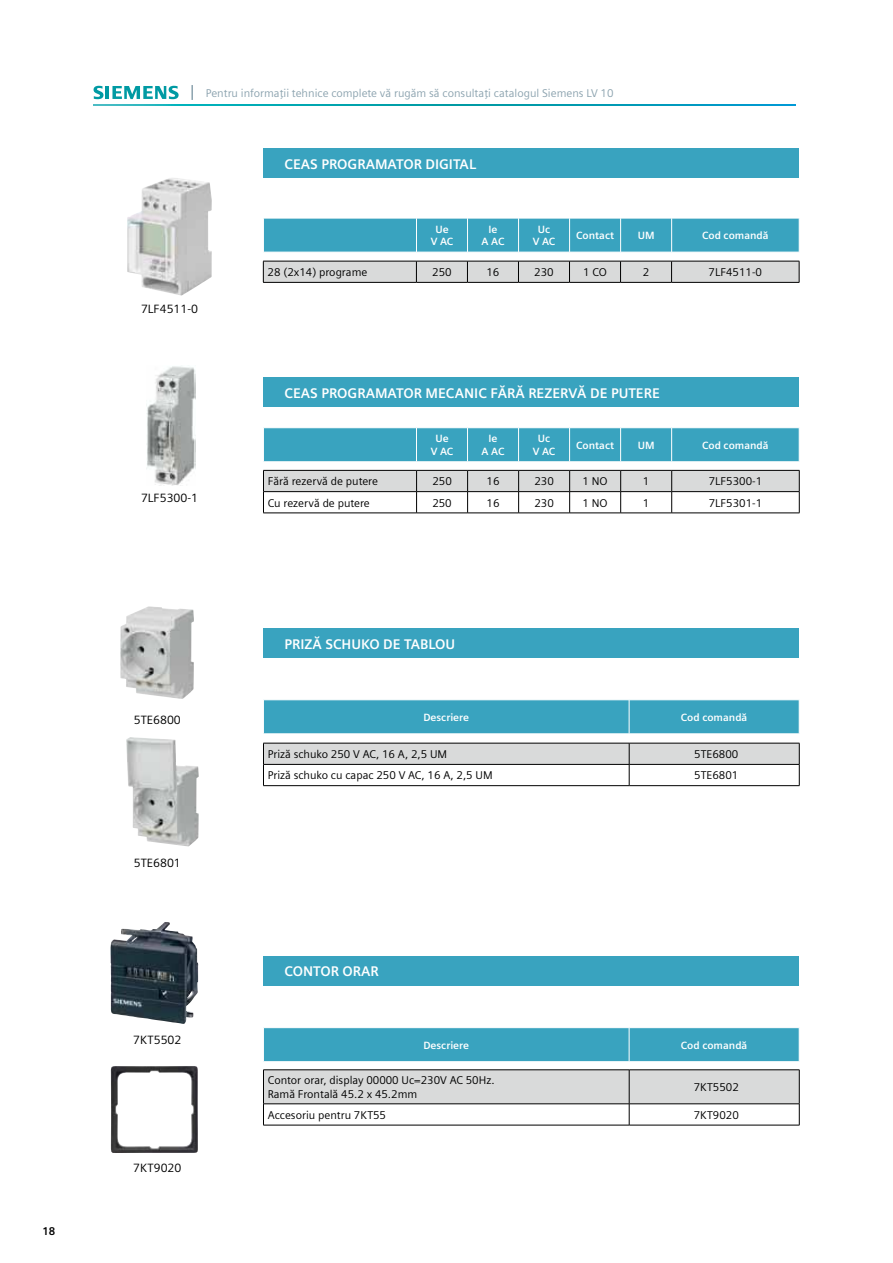
<style>
.page{position:relative;width:893px;height:1263px;background:#fff}
.page>*{position:absolute;margin:0;border:0;box-sizing:border-box;transform-origin:0 0}
.t1{font:700 13.95px "Siemens Sans";color:#fff}
.t2{font:12px "Siemens Sans";color:#000}
.t3{font:11.25px/13.5px "Siemens Sans";color:#000}
.t4{font:11.25px "Siemens Sans";color:#8ca3af}
.t5{font:700 11.25px "Siemens Sans";color:#000}
.t6{font:700 10.5px/12.6px "Siemens Sans";color:#fff;text-align:center}
</style>
<div class="page">
<svg style="left:94px;top:86px;width:85px;height:13px"></svg>
<svg style="left:94px;top:104px;width:701px;height:1px"></svg>
<svg style="left:191px;top:85px;width:2px;height:15px"></svg>
<div style="left:263px;top:377px;width:536px;height:30px;background:#39a3bf"></div>
<div style="left:263px;top:148px;width:536px;height:30px;background:#39a3bf"></div>
<div style="left:263px;top:628px;width:536px;height:30px;background:#39a3bf"></div>
<div style="left:263px;top:956px;width:536px;height:30px;background:#39a3bf"></div>
<svg style="left:263px;top:261px;width:537px;height:21px"></svg>
<hr style="left:263px;top:282px;width:153px;height:1px;background:#000">
<hr style="left:416px;top:282px;width:51px;height:1px;background:#000">
<hr style="left:467px;top:282px;width:51px;height:1px;background:#000">
<hr style="left:518px;top:282px;width:51px;height:1px;background:#000">
<hr style="left:569px;top:282px;width:51px;height:1px;background:#000">
<hr style="left:620px;top:282px;width:52px;height:1px;background:#000">
<hr style="left:672px;top:282px;width:127px;height:1px;background:#000">
<svg style="left:263px;top:470px;width:537px;height:43px"></svg>
<hr style="left:263px;top:513px;width:154px;height:1px;background:#000">
<hr style="left:417px;top:513px;width:51px;height:1px;background:#000">
<hr style="left:468px;top:513px;width:51px;height:1px;background:#000">
<hr style="left:519px;top:513px;width:51px;height:1px;background:#000">
<hr style="left:570px;top:513px;width:51px;height:1px;background:#000">
<hr style="left:621px;top:513px;width:51px;height:1px;background:#000">
<hr style="left:672px;top:513px;width:127px;height:1px;background:#000">
<svg style="left:263px;top:743px;width:537px;height:42px"></svg>
<hr style="left:263px;top:785px;width:366px;height:1px;background:#000">
<hr style="left:629px;top:785px;width:170px;height:1px;background:#000">
<hr style="left:263px;top:1069px;width:366px;height:1px;background:#000">
<hr style="left:629px;top:1069px;width:170px;height:1px;background:#000">
<svg style="left:263px;top:1070px;width:537px;height:55px"></svg>
<hr style="left:263px;top:1125px;width:366px;height:1px;background:#000">
<hr style="left:629px;top:1125px;width:170px;height:1px;background:#000">
<img style="left:127px;top:178px;width:85px;height:118px">
<img style="left:147px;top:366px;width:49px;height:119px">
<img style="left:120px;top:606px;width:74px;height:93px">
<img style="left:126px;top:737px;width:73px;height:109px">
<img style="left:110px;top:922px;width:88px;height:102px">
<img style="left:110px;top:1066px;width:88px;height:87px">
<div style="left:264px;top:219px;width:535px;height:33px;background:#39a3bf"></div>
<hr style="left:416px;top:218px;width:1px;height:34px;background:#fff">
<hr style="left:467px;top:218px;width:1px;height:34px;background:#fff">
<hr style="left:518px;top:218px;width:1px;height:34px;background:#fff">
<hr style="left:569px;top:218px;width:1px;height:34px;background:#fff">
<hr style="left:620px;top:218px;width:1px;height:34px;background:#fff">
<hr style="left:671px;top:218px;width:1px;height:34px;background:#fff">
<div style="left:264px;top:428px;width:535px;height:33px;background:#39a3bf"></div>
<hr style="left:416px;top:428px;width:1px;height:34px;background:#fff">
<hr style="left:467px;top:428px;width:1px;height:34px;background:#fff">
<hr style="left:518px;top:428px;width:1px;height:34px;background:#fff">
<hr style="left:569px;top:428px;width:1px;height:34px;background:#fff">
<hr style="left:620px;top:428px;width:1px;height:34px;background:#fff">
<hr style="left:671px;top:428px;width:1px;height:34px;background:#fff">
<div style="left:264px;top:700px;width:535px;height:33px;background:#39a3bf"></div>
<hr style="left:629px;top:700px;width:1px;height:34px;background:#fff">
<div style="left:264px;top:1028px;width:535px;height:33px;background:#39a3bf"></div>
<hr style="left:629px;top:1028px;width:1px;height:33px;background:#fff">
<p class="t5" style="left:42px;top:1225px;width:14px">18</p>
<p class="t4" style="left:206px;top:87px;width:409px">Pentru informaţii tehnice complete vă rugăm să consultaţi catalogul Siemens LV 10</p>
<p class="t2" style="left:141px;top:302px;width:59px">7LF4511-0</p>
<p class="t1" style="left:285px;top:156px;width:193px">CEAS PROGRAMATOR DIGITAL</p>
<p class="t6" style="left:431px;top:223px;width:24px">Ue<br>V AC</p>
<p class="t6" style="left:482px;top:223px;width:24px">Ie<br>A AC</p>
<p class="t6" style="left:533px;top:223px;width:24px">Uc<br>V AC</p>
<p class="t6" style="left:576px;top:229px;width:39px">Contact</p>
<p class="t6" style="left:638px;top:229px;width:18px">UM</p>
<p class="t6" style="left:702px;top:229px;width:68px">Cod comandă</p>
<p class="t3" style="left:268px;top:265px;width:101px">28 (2x14) programe</p>
<p class="t3" style="left:432px;top:265px;width:21px">250</p>
<p class="t3" style="left:486px;top:265px;width:14px">16</p>
<p class="t3" style="left:534px;top:265px;width:21px">230</p>
<p class="t3" style="left:583px;top:265px;width:25px">1 CO</p>
<p class="t3" style="left:643px;top:265px;width:8px">2</p>
<p class="t3" style="left:709px;top:265px;width:55px">7LF4511-0</p>
<p class="t2" style="left:141px;top:491px;width:59px">7LF5300-1</p>
<p class="t1" style="left:285px;top:385px;width:377px">CEAS PROGRAMATOR MECANIC FĂRĂ REZERVĂ DE PUTERE</p>
<p class="t6" style="left:431px;top:433px;width:24px">Ue<br>V AC</p>
<p class="t6" style="left:482px;top:433px;width:24px">Ie<br>A AC</p>
<p class="t6" style="left:533px;top:433px;width:24px">Uc<br>V AC</p>
<p class="t6" style="left:576px;top:439px;width:39px">Contact</p>
<p class="t6" style="left:638px;top:439px;width:18px">UM</p>
<p class="t6" style="left:702px;top:439px;width:68px">Cod comandă</p>
<p class="t3" style="left:268px;top:475px;width:112px">Fără rezervă de putere</p>
<p class="t3" style="left:432px;top:475px;width:21px">250</p>
<p class="t3" style="left:487px;top:475px;width:14px">16</p>
<p class="t3" style="left:534px;top:475px;width:21px">230</p>
<p class="t3" style="left:583px;top:475px;width:27px">1 NO</p>
<p class="t3" style="left:643px;top:475px;width:8px">1</p>
<p class="t3" style="left:709px;top:475px;width:55px">7LF5300-1</p>
<p class="t3" style="left:268px;top:496px;width:104px">Cu rezervă de putere</p>
<p class="t3" style="left:432px;top:496px;width:21px">250</p>
<p class="t3" style="left:487px;top:496px;width:14px">16</p>
<p class="t3" style="left:534px;top:496px;width:21px">230</p>
<p class="t3" style="left:583px;top:496px;width:27px">1 NO</p>
<p class="t3" style="left:643px;top:496px;width:8px">1</p>
<p class="t3" style="left:709px;top:496px;width:55px">7LF5301-1</p>
<p class="t2" style="left:134px;top:713px;width:49px">5TE6800</p>
<p class="t2" style="left:134px;top:856px;width:49px">5TE6801</p>
<p class="t2" style="left:133px;top:1033px;width:50px">7kT5502</p>
<p class="t2" style="left:133px;top:1161px;width:50px">7kT9020</p>
<p class="t1" style="left:285px;top:636px;width:172px">PRIZĂ SCHUKO DE TABLOU</p>
<p class="t6" style="left:423px;top:711px;width:47px">Descriere</p>
<p class="t6" style="left:681px;top:711px;width:68px">Cod comandă</p>
<p class="t3" style="left:268px;top:747px;width:181px">Priză schuko 250 V AC, 16 A, 2,5 UM</p>
<p class="t3" style="left:694px;top:747px;width:46px">5TE6800</p>
<p class="t3" style="left:268px;top:769px;width:226px">Priză schuko cu capac 250 V AC, 16 A, 2,5 UM</p>
<p class="t3" style="left:694px;top:769px;width:46px">5TE6801</p>
<p class="t1" style="left:285px;top:963px;width:96px">CONTOR ORAR</p>
<p class="t6" style="left:423px;top:1039px;width:47px">Descriere</p>
<p class="t6" style="left:681px;top:1039px;width:68px">Cod comandă</p>
<p class="t3" style="left:268px;top:1074px;width:228px">Contor orar, display 00000 Uc=230V AC 50Hz.<br>Ramă Frontală 45.2 x 45.2mm</p>
<p class="t3" style="left:694px;top:1080px;width:47px">7kT5502</p>
<p class="t3" style="left:268px;top:1108px;width:120px">Accesoriu pentru 7kT55</p>
<p class="t3" style="left:694px;top:1108px;width:47px">7kT9020</p>
</div>
